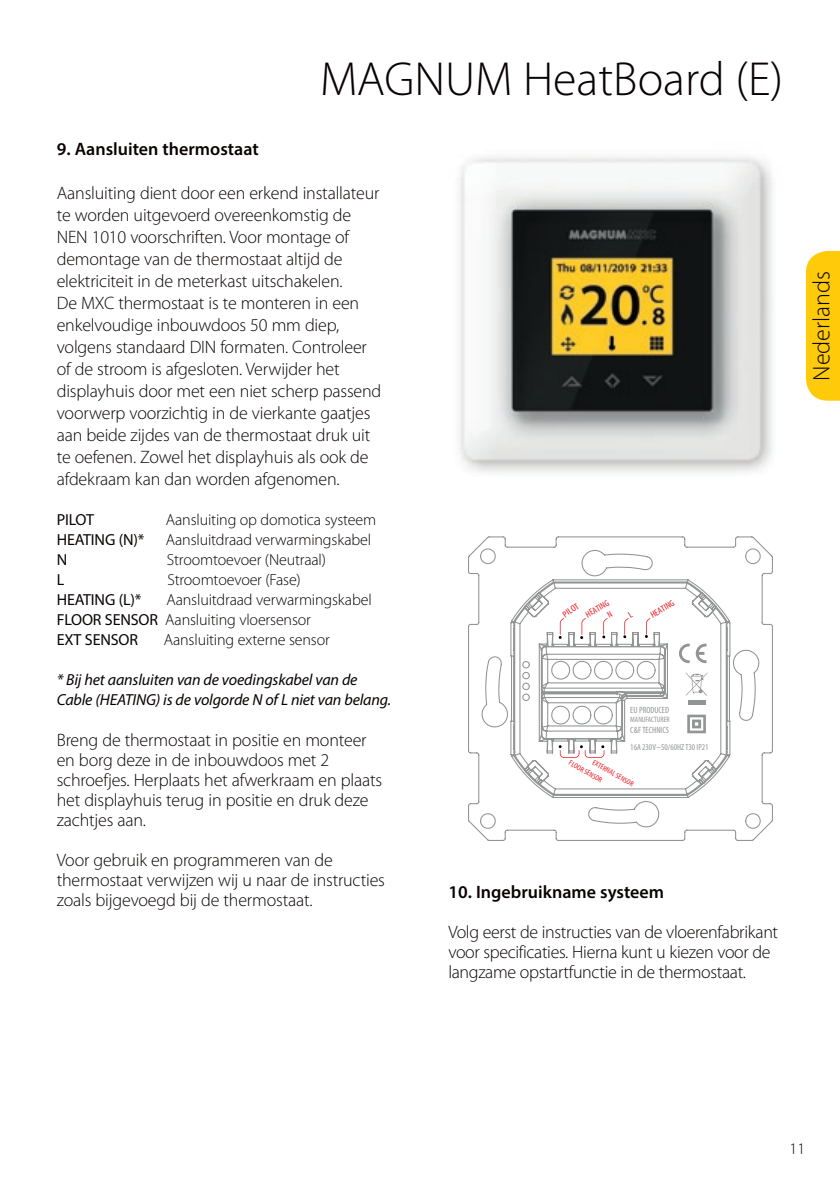
<style>
.page{position:relative;width:840px;height:1191px;background:#fff}
.page>*{position:absolute;margin:0;border:0;box-sizing:border-box;transform-origin:0 0}
.t1{font:300 48px "Myriad Pro";color:#080302}
.Normaal{font:300 24px "Myriad Pro";color:#080302}
.Normaal-2{font:300 18px/22px "Myriad Pro";letter-spacing:-.01em;color:#080302}
.Normaal-3{font:600 18px "Myriad Pro";color:#080302}
.Normaal-4{font:300 16px "Myriad Pro";letter-spacing:-.01em;color:#080302}
.Normaal-5{font:italic 16px/20px "Myriad Pro";letter-spacing:-.01em;color:#080302}
.Normaal-6{font:16px "Myriad Pro";letter-spacing:-.01em;color:#080302}
.t2{font:condensed 9px "Myriad Pro";color:#939595}
.t3{font:condensed 9px "Myriad Pro";color:#ec1d25;scale:1.05 1}
.t4{font:condensed 9px "Myriad Pro";color:#ec1d25;scale:1.06 1}
.t5{font:condensed 9px "Myriad Pro";color:#ec1d25;scale:1.11 1}
.t6{font:condensed 8.8px "Myriad Pro";color:#939595}
.t7{font:condensed 7.8px "Myriad Pro";letter-spacing:.005em;color:#939595}
.t8{font:condensed 7.6px "Myriad Pro";color:#ec1d25;scale:1.08 1}
.t9{font:condensed 7.6px "Myriad Pro";color:#ec1d25;scale:1.09 1}
.s1{font-weight:400}
</style>
<div class="page">
<svg style="left:805px;top:251px;width:34px;height:150px;background:#fecd1a"></svg>
<img style="left:459px;top:156px;width:314px;height:316px">
<svg style="left:468px;top:536px;width:305px;height:305px"></svg>
<svg style="left:678px;top:643px;width:11px;height:20px"></svg>
<svg style="left:695px;top:643px;width:11px;height:20px"></svg>
<svg style="left:558px;top:610px;width:92px;height:148px"></svg>
<h1 class="t1" style="left:320px;top:50px;width:464px">MAGNUM HeatBoard (E)</h1>
<p class="Normaal-3" style="left:57px;top:138px;width:203px">9. Aansluiten thermostaat</p>
<p class="Normaal-2" style="left:57px;top:182px;width:326px">Aansluiting dient door een erkend installateur te worden uitgevoerd overeenkomstig de NEN 1010 voorschriften. Voor montage of demontage van de thermostaat altijd de elektriciteit in de meterkast uitschakelen.<br>De MXC thermostaat is te monteren in een enkelvoudige inbouwdoos 50 mm diep, volgens standaard DIN formaten. Controleer of de stroom is afgesloten. Verwijder het displayhuis door met een niet scherp passend voorwerp voorzichtig in de vierkante gaatjes aan beide zijdes van de thermostaat druk uit te oefenen. Zowel het displayhuis als ook de afdekraam kan dan worden afgenomen.</p>
<p class="Normaal-6" style="left:57px;top:510px;width:39px">PILOT</p>
<p class="Normaal-4" style="left:166px;top:510px;width:212px">Aansluiting op domotica systeem</p>
<p class="Normaal-6" style="left:57px;top:530px;width:89px">HEATING (N)*</p>
<p class="Normaal-4" style="left:166px;top:530px;width:207px">Aansluitdraad verwarmingskabel</p>
<p class="Normaal-6" style="left:57px;top:550px;width:12px">N</p>
<p class="Normaal-4" style="left:167px;top:550px;width:161px">Stroomtoevoer (Neutraal)</p>
<p class="Normaal-6" style="left:57px;top:570px;width:9px">L</p>
<p class="Normaal-4" style="left:167px;top:570px;width:135px">Stroomtoevoer (Fase)</p>
<p class="Normaal-6" style="left:57px;top:590px;width:86px">HEATING (L)*</p>
<p class="Normaal-4" style="left:166px;top:590px;width:207px">Aansluitdraad verwarmingskabel</p>
<p class="Normaal-4" style="left:57px;top:610px;width:255px"><span class="s1">FLOOR SENSOR</span> Aansluiting vloersensor</p>
<p class="Normaal-6" style="left:57px;top:630px;width:83px">EXT SENSOR</p>
<p class="Normaal-4" style="left:164px;top:630px;width:167px">Aansluiting externe sensor</p>
<p class="Normaal-5" style="left:57px;top:670px;width:336px">* Bij het aansluiten van de voedingskabel van de<br>Cable (HEATING) is de volgorde N of L niet van belang.</p>
<p class="Normaal-2" style="left:57px;top:729px;width:327px;line-height:20px">Breng de thermostaat in positie en monteer en borg deze in de inbouwdoos met 2 schroefjes. Herplaats het afwerkraam en plaats het displayhuis terug in positie en druk deze zachtjes aan.</p>
<p class="Normaal-2" style="left:57px;top:849px;width:329px;line-height:20px">Voor gebruik en programmeren van de thermostaat verwijzen wij u naar de instructies zoals bijgevoegd bij de thermostaat.</p>
<p class="t5" style="left:560px;top:610px;width:17px;rotate:-33deg">PILOT</p>
<p class="t3" style="left:583px;top:610px;width:26px;rotate:-30deg">HEATING</p>
<p class="t4" style="left:648px;top:610px;width:26px;rotate:-30deg">HEATING</p>
<p class="t2" style="left:630px;top:704px;width:40px">EU PRODUCED</p>
<p class="t7" style="left:630px;top:714px;width:41px">MANUFACTURER</p>
<p class="t2" style="left:630px;top:724px;width:40px">C&amp;F TECHNICS</p>
<p class="t6" style="left:630px;top:741px;width:80px">16A 230V~50/60HZ T30 IP21</p>
<p class="t8" style="left:595px;top:757px;width:44px;rotate:30deg">EXTERNAL SENSOR</p>
<p class="t9" style="left:571px;top:758px;width:36px;rotate:30deg">FLOOR SENSOR</p>
<p class="Normaal-3" style="left:448px;top:880px;width:217px">10. Ingebruikname systeem</p>
<p class="Normaal-2" style="left:448px;top:922px;width:331px;line-height:20px">Volg eerst de instructies van de vloerenfabrikant voor specificaties. Hierna kunt u kiezen voor de langzame opstartfunctie in de thermostaat.</p>
<p class="Normaal" style="left:806px;top:381px;width:111px;rotate:-90deg">Nederlands</p>
<p class="Normaal-4" style="left:789px;top:1139px;width:17px">11</p>
</div>
